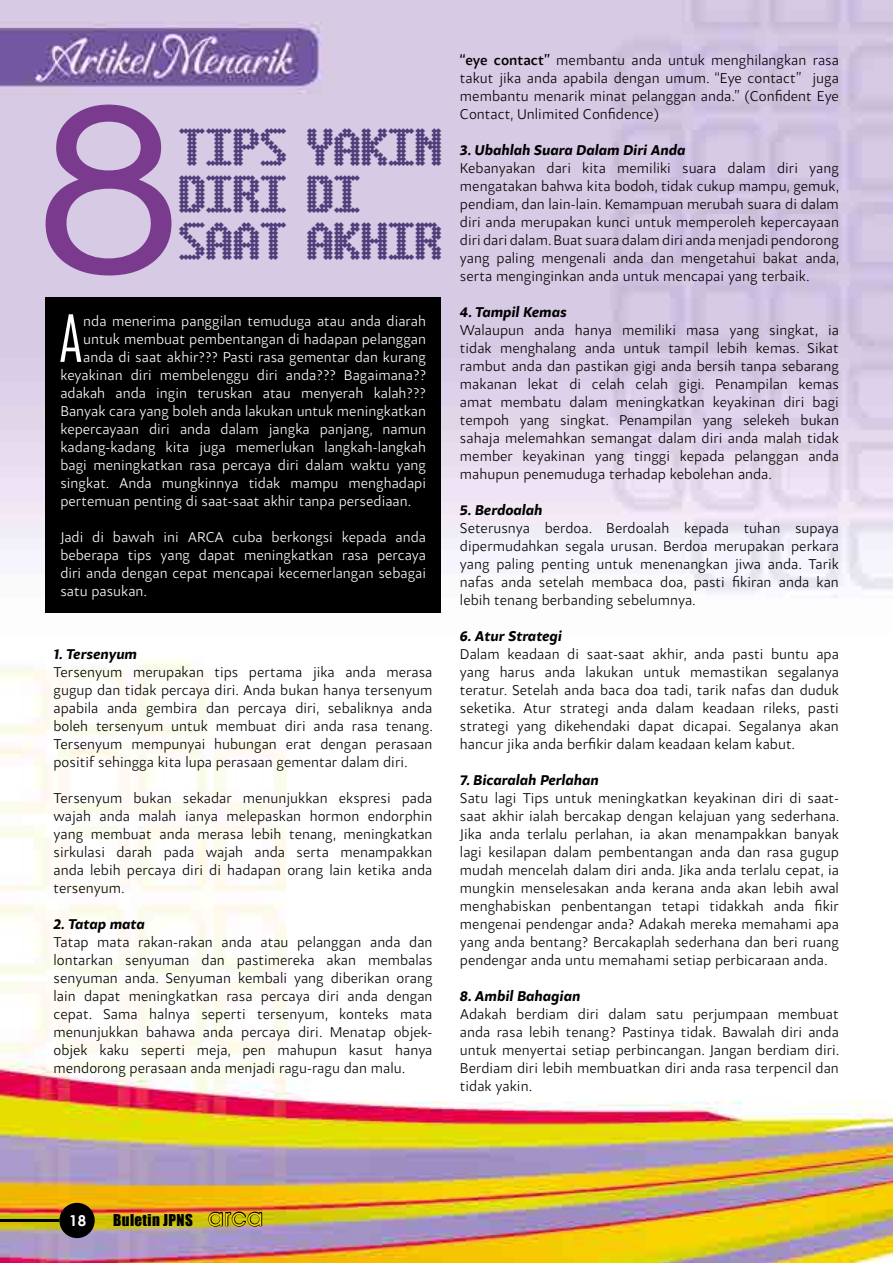
<style>
.page{position:relative;width:893px;height:1263px;background:#fff}
.page>*{position:absolute;margin:0;border:0;box-sizing:border-box;transform-origin:0 0}
.t1{font:62.1px "Agency FB";color:#fff}
.t2{font:39px/46.8px "Simpleton BRK";color:#503e7a}
.t3{font:300 15px/18px "Samo Sans Pro";color:#000;text-align:justify}
.t4{font:300 15px/18px "Samo Sans Pro";color:#fff;text-align:justify}
.t5{font:italic 700 15px "Samo Sans Pro";color:#000}
.t6{font:15px "Impact";letter-spacing:.025em;color:#000}
.t7{font:700 15px "Century Gothic";color:#fff}
.s1{font-weight:500}
.s2{font-family:"Avant Garde IT Cby BT";font-size:24px;color:#fd0}
</style>
<div class="page">
<img style="left:0;top:0;width:893px;height:1263px">
<svg style="left:207px;top:1210px;width:56px;height:17px"></svg>
<div style="left:59px;top:1203px;width:36px;height:35px;background:#000;border-radius:50%"></div>
<hr style="left:0;top:1219px;width:59px;height:3px;background:#000">
<div style="left:46px;top:297px;width:395px;height:316px;background:#000"></div>
<svg style="left:46px;top:105px;width:125px;height:170px;background:#ae8bbe"></svg>
<h2 class="t2" style="left:179px;top:126px;width:265px">TIPS YAKIN<br>DIRI DI<br>SAAT AKHIR</h2>
<h1 class="t1" style="left:58px;top:301px;width:26px">A</h1>
<p class="t4" style="left:83px;top:312px;width:344px">nda menerima panggilan temuduga atau anda diarah</p>
<p class="t4" style="left:83px;top:330px;width:344px">untuk membuat pembentangan di hadapan pelanggan</p>
<p class="t4" style="left:83px;top:348px;width:344px">anda di saat akhir??? Pasti rasa gementar dan kurang</p>
<p class="t4" style="left:60px;top:366px;width:367px">keyakinan diri membelenggu diri anda??? Bagaimana??</p>
<p class="t4" style="left:60px;top:384px;width:367px">adakah anda ingin teruskan atau menyerah kalah???</p>
<p class="t4" style="left:60px;top:402px;width:367px">Banyak cara yang boleh anda lakukan untuk meningkatkan</p>
<p class="t4" style="left:60px;top:420px;width:367px">kepercayaan diri anda dalam jangka panjang, namun</p>
<p class="t4" style="left:60px;top:438px;width:367px">kadang-kadang kita juga memerlukan langkah-langkah</p>
<p class="t4" style="left:60px;top:456px;width:367px">bagi meningkatkan rasa percaya diri dalam waktu yang</p>
<p class="t4" style="left:60px;top:474px;width:367px">singkat. Anda mungkinnya tidak mampu menghadapi</p>
<p class="t4" style="left:60px;top:492px;width:353px">pertemuan penting di saat-saat akhir tanpa persediaan.</p>
<p class="t4" style="left:60px;top:528px;width:367px">Jadi di bawah ini ARCA cuba berkongsi kepada anda beberapa tips yang dapat meningkatkan rasa percaya diri anda dengan cepat mencapai kecemerlangan sebagai satu pasukan.</p>
<p class="t5" style="left:54px;top:644px;width:85px">1. Tersenyum</p>
<p class="t3" style="left:54px;top:663px;width:381px">Tersenyum merupakan tips pertama jika anda merasa gugup dan tidak percaya diri. Anda bukan hanya tersenyum apabila anda gembira dan percaya diri, sebaliknya anda boleh tersenyum untuk membuat diri anda rasa tenang.<br>Tersenyum mempunyai hubungan erat dengan perasaan positif sehingga kita lupa perasaan gementar dalam diri.</p>
<p class="t3" style="left:54px;top:789px;width:380px">Tersenyum bukan sekadar menunjukkan ekspresi pada wajah anda malah ianya melepaskan hormon endorphin yang membuat anda merasa lebih tenang, meningkatkan sirkulasi darah pada wajah anda serta menampakkan anda lebih percaya diri di hadapan orang lain ketika anda tersenyum.</p>
<p class="t5" style="left:54px;top:914px;width:93px">2. Tatap mata</p>
<p class="t3" style="left:54px;top:933px;width:380px">Tatap mata rakan-rakan anda atau pelanggan anda dan lontarkan senyuman dan pastimereka akan membalas senyuman anda. Senyuman kembali yang diberikan orang lain dapat meningkatkan rasa percaya diri anda dengan cepat. Sama halnya seperti tersenyum, konteks mata menunjukkan bahawa anda percaya diri. Menatap objek&shy;objek kaku seperti meja, pen mahupun kasut hanya mendorong perasaan anda menjadi ragu-ragu dan malu.</p>
<p class="t3" style="left:460px;top:51px;width:380px"><span class="s1">“eye contact”</span> membantu anda untuk menghilangkan rasa takut jika anda apabila dengan umum. “Eye contact” juga membantu menarik minat pelanggan anda.” (Confident Eye Contact, Unlimited Confidence)</p>
<p class="t5" style="left:460px;top:141px;width:227px">3. Ubahlah Suara Dalam Diri Anda</p>
<p class="t3" style="left:460px;top:159px;width:381px">Kebanyakan dari kita memiliki suara dalam diri yang mengatakan bahwa kita bodoh, tidak cukup mampu, gemuk, pendiam, dan lain-lain. Kemampuan merubah suara di dalam diri anda merupakan kunci untuk memperoleh kepercayaan diri dari dalam. Buat suara dalam diri anda menjadi pendorong yang paling mengenali anda dan mengetahui bakat anda, serta menginginkan anda untuk mencapai yang terbaik.</p>
<p class="t5" style="left:460px;top:303px;width:108px">4. Tampil Kemas</p>
<p class="t3" style="left:460px;top:321px;width:380px">Walaupun anda hanya memiliki masa yang singkat, ia tidak menghalang anda untuk tampil lebih kemas. Sikat rambut anda dan pastikan gigi anda bersih tanpa sebarang makanan lekat di celah celah gigi. Penampilan kemas amat membatu dalam meningkatkan keyakinan diri bagi tempoh yang singkat. Penampilan yang selekeh bukan sahaja melemahkan semangat dalam diri anda malah tidak member keyakinan yang tinggi kepada pelanggan anda mahupun penemuduga terhadap kebolehan anda.</p>
<p class="t5" style="left:460px;top:501px;width:84px">5. Berdoalah</p>
<p class="t3" style="left:460px;top:519px;width:380px">Seterusnya berdoa. Berdoalah kepada tuhan supaya dipermudahkan segala urusan. Berdoa merupakan perkara yang paling penting untuk menenangkan jiwa anda. Tarik nafas anda setelah membaca doa, pasti fikiran anda kan lebih tenang berbanding sebelumnya.</p>
<p class="t5" style="left:460px;top:627px;width:104px">6. Atur Strategi</p>
<p class="t3" style="left:460px;top:645px;width:381px">Dalam keadaan di saat-saat akhir, anda pasti buntu apa yang harus anda lakukan untuk memastikan segalanya teratur. Setelah anda baca doa tadi, tarik nafas dan duduk seketika. Atur strategi anda dalam keadaan rileks, pasti strategi yang dikehendaki dapat dicapai. Segalanya akan hancur jika anda berfikir dalam keadaan kelam kabut.</p>
<p class="t5" style="left:460px;top:771px;width:140px">7. Bicaralah Perlahan</p>
<p class="t3" style="left:460px;top:789px;width:381px">Satu lagi Tips untuk meningkatkan keyakinan diri di saat&shy;saat akhir ialah bercakap dengan kelajuan yang sederhana.<br>Jika anda terlalu perlahan, ia akan menampakkan banyak lagi kesilapan dalam pembentangan anda dan rasa gugup mudah mencelah dalam diri anda. Jika anda terlalu cepat, ia mungkin menselesakan anda kerana anda akan lebih awal menghabiskan penbentangan tetapi tidakkah anda fikir mengenai pendengar anda? Adakah mereka memahami apa yang anda bentang? Bercakaplah sederhana dan beri ruang pendengar anda untu memahami setiap perbicaraan anda.</p>
<p class="t5" style="left:460px;top:987px;width:122px">8. Ambil Bahagian</p>
<p class="t3" style="left:460px;top:1005px;width:381px">Adakah berdiam diri dalam satu perjumpaan membuat anda rasa lebih tenang? Pastinya tidak. Bawalah diri anda untuk menyertai setiap perbincangan. Jangan berdiam diri.<br>Berdiam diri lebih membuatkan diri anda rasa terpencil dan tidak yakin.</p>
<p class="t7" style="left:69px;top:1211px;width:18px">18</p>
<p class="t6" style="left:113px;top:1210px;width:151px">Buletin JPNS <span class="s2">arca</span></p>
</div>
